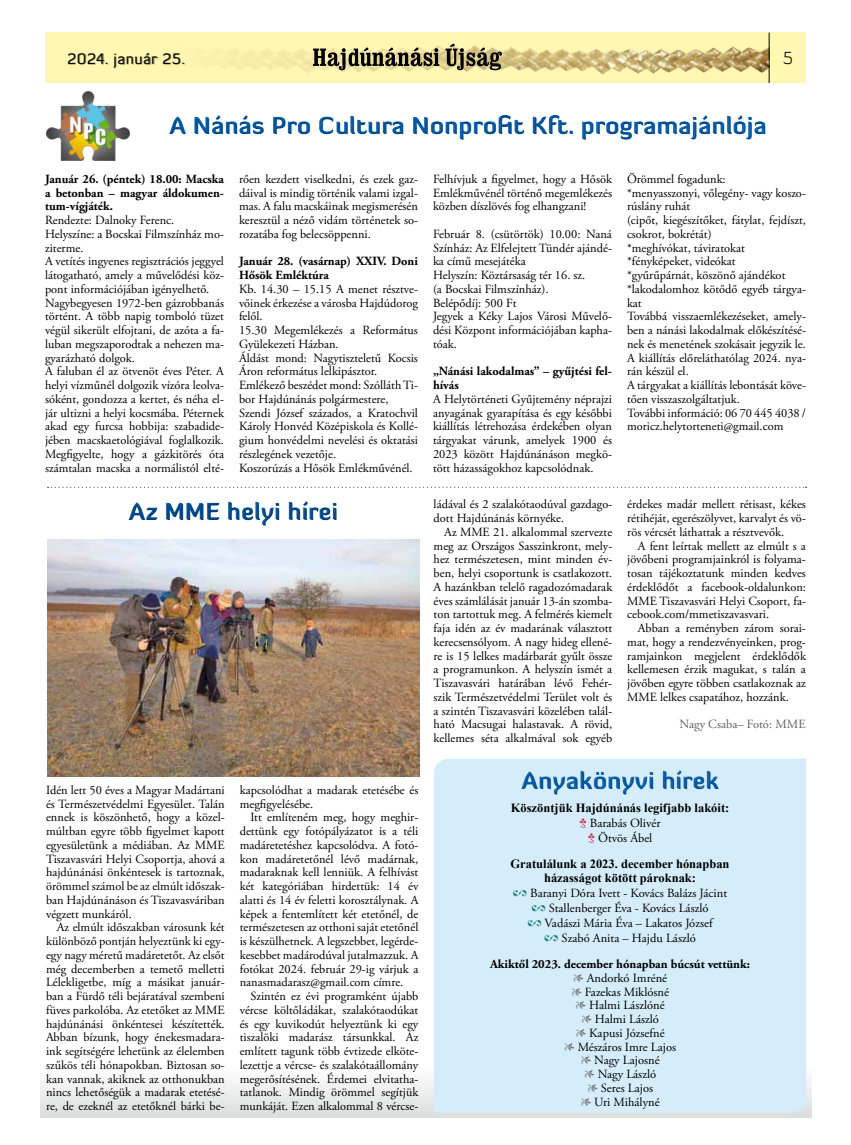
<style>
.page{position:relative;width:851px;height:1145px;background:#fff}
.page>*{position:absolute;margin:0;border:0;box-sizing:border-box;transform-origin:0 0}
.t1{font:900 23.75px "Diavlo";color:#0057a3}
.t2{font:900 23.75px "Diavlo";color:#004a8d}
.t3{font:300 17.5px "Diavlo";color:#000}
.t4{font:15px "Diavlo";letter-spacing:.04em;color:#000}
.t5{font:12.5px/13.8px "Adobe Garamond Pro";color:#000;text-align:justify}
.t6{font:700 12.5px/13.8px "Adobe Garamond Pro";color:#000}
.t7{font:700 12.5px/13.8px "Times New Roman";color:#000;text-align:center}
.t8{font:12.5px "Adobe Garamond Pro";color:#5f6062}
.s1{color:#da3a59}
.s2{color:#147884}
.s3{font-weight:700}
.s4{color:#7b7c7e}
</style>
<div class="page">
<div style="left:45px;top:33px;width:760px;height:50px;background:#fff7b2"></div>
<img style="left:185px;top:43px;width:583px;height:32px">
<hr style="left:768px;top:33px;width:1px;height:50px;background:#000">
<svg style="left:313px;top:44px;width:189px;height:26px"></svg>
<div style="left:68px;top:53px;width:117px;height:16px;background:#000;opacity:.5"></div>
<div style="left:168px;top:115px;width:599px;height:27px;background:#000;opacity:.4"></div>
<img style="left:47px;top:91px;width:83px;height:69px">
<div style="left:40px;top:1063px;width:771px;height:54px;background:linear-gradient(to bottom,#fff,#dddede)"></div>
<svg style="left:48px;top:487px;width:758px;height:1px"></svg>
<img style="left:47px;top:540px;width:372px;height:236px">
<div style="left:127px;top:500px;width:212px;height:27px;background:#000;opacity:.4"></div>
<div style="left:434px;top:758px;width:372px;height:354px;background:#d5edfa"></div>
<div style="left:518px;top:768px;width:201px;height:27px;background:#d5edfa"></div>
<div style="left:519px;top:770px;width:202px;height:27px;background:#000;opacity:.4"></div>
<p class="t4" style="left:67px;top:49px;width:119px">2024. január 25.</p>
<h2 class="t3" style="left:783px;top:47px;width:11px">5</h2>
<h1 class="t1" style="left:169px;top:109px;width:599px">A Nánás Pro Cultura Nonprofit Kft. programajánlója</h1>
<p class="t6" style="left:45px;top:172px;width:180px;text-align:justify">Január 26. (péntek) 18.00: Macska a betonban – magyar áldokumen&shy;tum-vígjáték.</p>
<p class="t5" style="left:45px;top:214px;width:180px;text-align:left">Rendezte: Dalnoky Ferenc.<br>Helyszíne: a Bocskai Filmszínház mo&shy;ziterme.<br>A vetítés ingyenes regisztrációs jeggyel látogatható, amely a művelődési köz&shy;pont információjában igényelhető.<br>Nagybegyesen 1972-ben gázrobbanás történt. A több napig tomboló tüzet végül sikerült elfojtani, de azóta a fa&shy;luban megszaporodtak a nehezen ma&shy;gyarázható dolgok.<br>A faluban él az ötvenöt éves Péter. A helyi vízműnél dolgozik vízóra leolva&shy;sóként, gondozza a kertet, és néha el&shy;jár ultizni a helyi kocsmába. Péternek akad egy furcsa hobbija: szabadide&shy;jében macskaetológiával foglalkozik.<br>Megfigyelte, hogy a gázkitörés óta számtalan macska a normálistól elté-</p>
<p class="t5" style="left:627px;top:172px;width:180px;text-align:left">Örömmel fogadunk:<br>*menyasszonyi, vőlegény- vagy koszo&shy;rúslány ruhát<br>(cipőt, kiegészítőket, fátylat, fejdíszt, csokrot, bokrétát)<br>*meghívókat, táviratokat *fényképeket, videókat<br>*gyűrűpárnát, köszönő ajándékot *lakodalomhoz kötődő egyéb tárgya&shy;kat<br>Továbbá visszaemlékezéseket, amely&shy;ben a nánási lakodalmak előkészítésé&shy;nek és menetének szokásait jegyzik le.<br>A kiállítás előreláthatólag 2024. nya&shy;rán készül el.<br>A tárgyakat a kiállítás lebontását köve&shy;tően visszaszolgáltatjuk.<br>További információ: 06 70 445 4038 / moricz.helytorteneti@gmail.com</p>
<p class="t5" style="left:239px;top:172px;width:180px">rően kezdett viselkedni, és ezek gaz&shy;dáival is mindig történik valami izgal&shy;mas. A falu macskáinak megismerésén keresztül a néző vidám történetek so&shy;rozatába fog belecsöppenni.</p>
<p class="t6" style="left:239px;top:255px;width:180px">Január 28. (vasárnap) XXIV. Doni<br>Hősök Emléktúra</p>
<p class="t5" style="left:239px;top:282px;width:180px;text-align:left">Kb. 14.30 – 15.15 A menet résztve&shy;vőinek érkezése a városba Hajdúdorog felől.<br>15.30 Megemlékezés a Református<br>Gyülekezeti Házban.<br>Áldást mond: Nagytiszteletű Kocsis<br>Áron református lelkipásztor.<br>Emlékező beszédet mond: Szólláth Ti&shy;bor Hajdúnánás polgármestere,<br>Szendi József százados, a Kratochvil<br>Károly Honvéd Középiskola és Kollé&shy;gium honvédelmi nevelési és oktatási részlegének vezetője.<br>Koszorúzás a Hősök Emlékművénél.</p>
<p class="t5" style="left:433px;top:172px;width:180px">Felhívjuk a figyelmet, hogy a Hősök Emlékművénél történő megemlékezés közben díszlövés fog elhangzani!</p>
<p class="t5" style="left:433px;top:227px;width:180px;text-align:left">Február 8. (csütörtök) 10.00: Naná<br>Színház: Az Elfelejtett Tündér ajándé&shy;ka című mesejátéka<br>Helyszín: Köztársaság tér 16. sz.<br>(a Bocskai Filmszínház).<br>Belépődíj: 500 Ft<br>Jegyek a Kéky Lajos Városi Művelő&shy;dési Központ információjában kapha&shy;tóak.</p>
<p class="t6" style="left:433px;top:365px;width:180px">„Nánási lakodalmas” – gyűjtési fel&shy;hívás</p>
<p class="t5" style="left:433px;top:392px;width:180px">A Helytörténeti Gyűjtemény néprajzi anyagának gyarapítása és egy későbbi kiállítás létrehozása érdekében olyan tárgyakat várunk, amelyek 1900 és 2023 között Hajdúnánáson megkö&shy;tött házasságokhoz kapcsolódnak.</p>
<h1 class="t2" style="left:129px;top:495px;width:211px">Az MME helyi hírei</h1>
<p class="t5" style="left:46px;top:783px;width:180px">Idén lett 50 éves a Magyar Madártani és Természetvédelmi Egyesület. Talán ennek is köszönhető, hogy a közel&shy;múltban egyre több figyelmet kapott egyesületünk a médiában. Az MME Tiszavasvári Helyi Csoportja, ahová a hajdúnánási önkéntesek is tartoznak, örömmel számol be az elmúlt időszak&shy;ban Hajdúnánáson és Tiszavasváriban végzett munkáról.</p>
<p class="t5" style="left:46px;top:921px;width:180px;text-indent:11px">Az elmúlt időszakban városunk két különböző pontján helyeztünk ki egy&shy;egy nagy méretű madáretetőt. Az elsőt még decemberben a temető melletti Lélekligetbe, míg a másikat január&shy;ban a Fürdő téli bejáratával szembeni füves parkolóba. Az etetőket az MME hajdúnánási önkéntesei készítették.<br>Abban bízunk, hogy énekesmadara&shy;ink segítségére lehetünk az élelemben szűkös téli hónapokban. Biztosan so&shy;kan vannak, akiknek az otthonukban nincs lehetőségük a madarak etetésé&shy;re, de ezeknél az etetőknél bárki be-</p>
<p class="t5" style="left:240px;top:783px;width:180px">kapcsolódhat a madarak etetésébe és megfigyelésébe.</p>
<p class="t5" style="left:240px;top:811px;width:180px;text-indent:11px">Itt említeném meg, hogy meghir&shy;dettünk egy fotópályázatot is a téli madáretetéshez kapcsolódva. A fotó&shy;kon madáretetőnél lévő madárnak, madaraknak kell lenniük. A felhívást két kategóriában hirdettük: 14 év alatti és 14 év feletti korosztálynak. A képek a fentemlített két etetőnél, de természetesen az otthoni saját etetőnél is készülhetnek. A legszebbet, legérde&shy;kesebbet madárodúval jutalmazzuk. A fotókat 2024. február 29-ig várjuk a nanasmadarasz@gmail.com címre.</p>
<p class="t5" style="left:240px;top:989px;width:180px;text-indent:11px">Szintén ez évi programként újabb vércse költőládákat, szalakótaodúkat és egy kuvikodút helyeztünk ki egy tiszalöki madarász társunkkal. Az említett tagunk több évtizede elköte&shy;lezettje a vércse- és szalakótaállomány megerősítésének. Érdemei elvitatha&shy;tatlanok. Mindig örömmel segítjük munkáját. Ezen alkalommal 8 vércse-</p>
<p class="t5" style="left:433px;top:498px;width:180px">ládával és 2 szalakótaodúval gazdago&shy;dott Hajdúnánás környéke.</p>
<p class="t5" style="left:433px;top:525px;width:180px;text-indent:11px">Az MME 21. alkalommal szervezte meg az Országos Sasszinkront, mely&shy;hez természetesen, mint minden év&shy;ben, helyi csoportunk is csatlakozott.<br>A hazánkban telelő ragadozómadarak éves számlálását január 13-án szomba&shy;ton tartottuk meg. A felmérés kiemelt faja idén az év madarának választott kerecsensólyom. A nagy hideg ellené&shy;re is 15 lelkes madárbarát gyűlt össze a programunkon. A helyszín ismét a Tiszavasvári határában lévő Fehér&shy;szik Természetvédelmi Terület volt és a szintén Tiszavasvári közelében talál&shy;ható Macsugai halastavak. A rövid, kellemes séta alkalmával sok egyéb</p>
<p class="t5" style="left:627px;top:498px;width:180px">érdekes madár mellett rétisast, kékes rétihéját, egerészölyvet, karvalyt és vö&shy;rös vércsét láthattak a résztvevők.</p>
<p class="t5" style="left:627px;top:539px;width:180px;text-indent:11px">A fent leírtak mellett az elmúlt s a jövőbeni programjainkról is folyama&shy;tosan tájékoztatunk minden kedves érdeklődőt a facebook-oldalunkon:<br>MME Tiszavasvári Helyi Csoport, fa&shy;cebook.com/mmetiszavasvari.</p>
<p class="t5" style="left:627px;top:621px;width:180px;text-indent:11px">Abban a reményben zárom sorai&shy;mat, hogy a rendezvényeinken, prog&shy;ramjainkon megjelent érdeklődők kellemesen érzik magukat, s talán a jövőben egyre többen csatlakoznak az MME lelkes csapatához, hozzánk.</p>
<p class="t8" style="left:679px;top:717px;width:107px">Nagy Csaba– Fotó: mme</p>
<h1 class="t1" style="left:521px;top:765px;width:199px">Anyakönyvi hírek</h1>
<p class="t7" style="left:510px;top:800px;width:220px">Köszöntjük Hajdúnánás legifjabb lakóit:</p>
<p class="t5" style="left:579px;top:815px;width:83px;line-height:15px;text-align:center"><span class="s1">3</span> Barabás Olivér<br><span class="s1">3</span> Ötvös Ábel</p>
<p class="t7" style="left:510px;top:856px;width:220px">Gratulálunk a 2023. december hónapban házasságot kötött pároknak:</p>
<p class="t5" style="left:513px;top:885px;width:216px;line-height:15px;text-align:center"><span class="s2">2</span> Baranyi Dóra Ivett - Kovács Balázs Jácint <span class="s2">2</span> Stallenberger Éva - Kovács László<br><span class="s2">2</span> Vadászi Mária Éva – Lakatos József<br><span class="s2">2</span> Szabó Anita – Hajdu László</p>
<p class="t5" style="left:490px;top:957px;width:261px;text-align:center"><span class="s3">Akiktől 2023. december hónapban búcsút vettünk:<br></span><span class="s4">1</span> Andorkó Imréné<br><span class="s4">1</span> Fazekas Miklósné<br><span class="s4">1</span> Halmi Lászlóné<br><span class="s4">1</span> Halmi László<br><span class="s4">1</span> Kapusi Józsefné<br><span class="s4">1</span> Mészáros Imre Lajos<br><span class="s4">1</span> Nagy Lajosné<br><span class="s4">1</span> Nagy László<br><span class="s4">1</span> Seres Lajos<br><span class="s4">1</span> Uri Mihályné</p>
</div>
